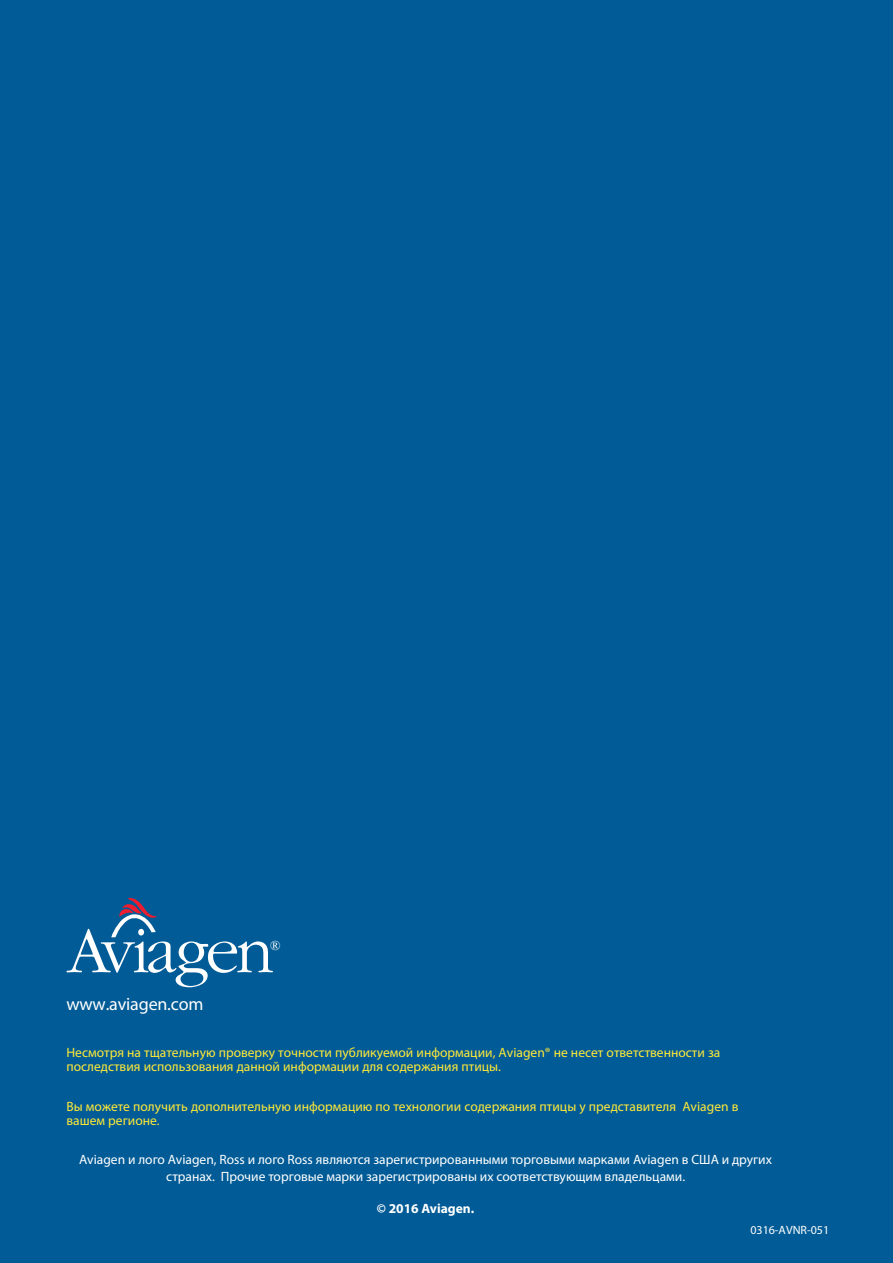
<style>
.page{position:relative;width:893px;height:1263px;background:#005b96}
.page>*{position:absolute;margin:0;border:0;box-sizing:border-box;transform-origin:0 0}
.t1{font:18px "Myriad Pro";letter-spacing:-.01em;color:#fff}
.t2{font:13.65px "Garamond";color:#fff}
.t3{font:13.5px/13.5px "Myriad Pro";color:#ffe938}
.t4{font:13.5px/16.2px "Myriad Pro";color:#fff;text-align:center}
.t5{font:700 13.5px "Myriad Pro";color:#fff}
.t6{font:12px "Myriad Pro";color:#fff}
</style>
<div class="page">
<svg style="left:67px;top:898px;width:206px;height:89px"></svg>
<h1 class="t1" style="left:67px;top:993px;width:138px">www.aviagen.com</h1>
<p class="t2" style="left:270px;top:937px;width:12px">®</p>
<p class="t3" style="left:67px;top:1046px;width:655px">Несмотря на тщательную проверку точности публикуемой информации, Aviagen® не несет ответственности за последствия использования данной информации для содержания птицы.</p>
<p class="t3" style="left:67px;top:1100px;width:673px">Вы можете получить дополнительную информацию по технологии содержания птицы у представителя Aviagen в вашем регионе.</p>
<p class="t4" style="left:79px;top:1151px;width:694px">Aviagen и лого Aviagen, Ross и лого Ross являются зарегистрированными торговыми марками Aviagen в США и других странах. Прочие торговые марки зарегистрированы их соответствующим владельцами.</p>
<p class="t5" style="left:377px;top:1199px;width:99px">© 2016 Aviagen.</p>
<p class="t6" style="left:750px;top:1222px;width:80px">0316-AVNR-051</p>
</div>
